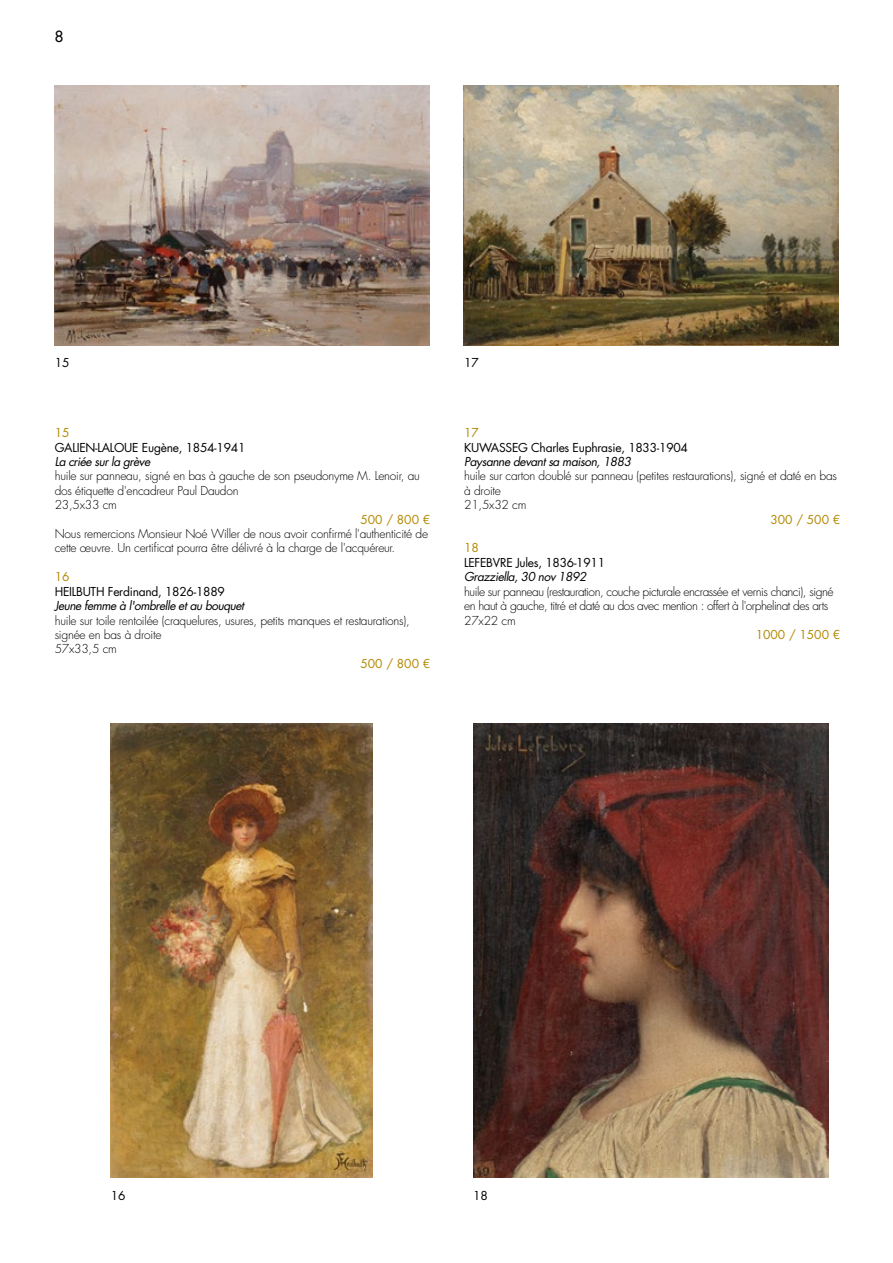
<style>
.page{position:relative;width:893px;height:1263px;background:#fff}
.page>*{position:absolute;margin:0;border:0;box-sizing:border-box;transform-origin:0 0}
.t1{font:500 15px "Futura Std";color:#000}
.t2{font:300 12px/14.4px "Futura Std";letter-spacing:-.02em;color:#000}
.t3{font:300 12px/14.4px "Futura Std";letter-spacing:-.04em;color:#000}
.t4{font:12px "Futura Std";letter-spacing:-.02em;color:#000}
.t5{font:italic 12px "Futura Std";letter-spacing:-.04em;color:#000}
.t6{font:12px "Futura Std";color:#b28800}
</style>
<div class="page">
<img style="left:473px;top:724px;width:355px;height:454px">
<img style="left:111px;top:724px;width:262px;height:454px">
<img style="left:54px;top:85px;width:375px;height:260px">
<img style="left:464px;top:85px;width:374px;height:260px">
<p class="t1" style="left:55px;top:27px;width:10px">8</p>
<p class="t4" style="left:55px;top:355px;width:16px">15</p>
<p class="t4" style="left:464px;top:355px;width:16px">17</p>
<p class="t6" style="left:55px;top:425px;width:16px">15</p>
<p class="t4" style="left:55px;top:440px;width:192px">GALIEN-LALOUE Eugène, 1854-1941</p>
<p class="t5" style="left:55px;top:454px;width:97px">La criée sur la grève</p>
<p class="t2" style="left:55px;top:469px;width:367px">huile sur panneau, signé en bas à gauche de son pseudonyme M. Lenoir, au dos étiquette d'encadreur Paul Daudon<br>23,5x33 cm</p>
<p class="t6" style="left:360px;top:512px;width:71px">500 / 800 €</p>
<p class="t2" style="left:55px;top:527px;width:375px">Nous remercions Monsieur Noé Willer de nous avoir confirmé l'authenticité de cette œuvre. Un certificat pourra être délivré à la charge de l'acquéreur.</p>
<p class="t6" style="left:55px;top:569px;width:16px">16</p>
<p class="t4" style="left:55px;top:584px;width:172px">HEILBUTH Ferdinand, 1826-1889</p>
<p class="t5" style="left:55px;top:598px;width:191px">Jeune femme à l'ombrelle et au bouquet</p>
<p class="t2" style="left:55px;top:613px;width:357px">huile sur toile rentoilée (craquelures, usures, petits manques et restaurations), signée en bas à droite<br>57x33,5 cm</p>
<p class="t6" style="left:360px;top:656px;width:71px">500 / 800 €</p>
<p class="t6" style="left:464px;top:425px;width:16px">17</p>
<p class="t4" style="left:464px;top:440px;width:225px">KUWASSEG Charles Euphrasie, 1833-1904</p>
<p class="t5" style="left:464px;top:454px;width:168px">Paysanne devant sa maison, 1883</p>
<p class="t2" style="left:464px;top:469px;width:374px">huile sur carton doublé sur panneau (petites restaurations), signé et daté en bas à droite<br>21,5x32 cm</p>
<p class="t6" style="left:770px;top:512px;width:71px">300 / 500 €</p>
<p class="t6" style="left:464px;top:540px;width:16px">18</p>
<p class="t4" style="left:464px;top:555px;width:142px">LEFEBVRE Jules, 1836-1911</p>
<p class="t5" style="left:464px;top:569px;width:124px">Grazziella, 30 nov 1892</p>
<p class="t3" style="left:464px;top:584px;width:371px">huile sur panneau (restauration, couche picturale encrassée et vernis chanci), signé en haut à gauche, titré et daté au dos avec mention : offert à l'orphelinat des arts<br>27x22 cm</p>
<p class="t6" style="left:756px;top:627px;width:86px">1000 / 1500 €</p>
<p class="t4" style="left:111px;top:1188px;width:16px">16</p>
<p class="t4" style="left:473px;top:1188px;width:16px">18</p>
</div>
